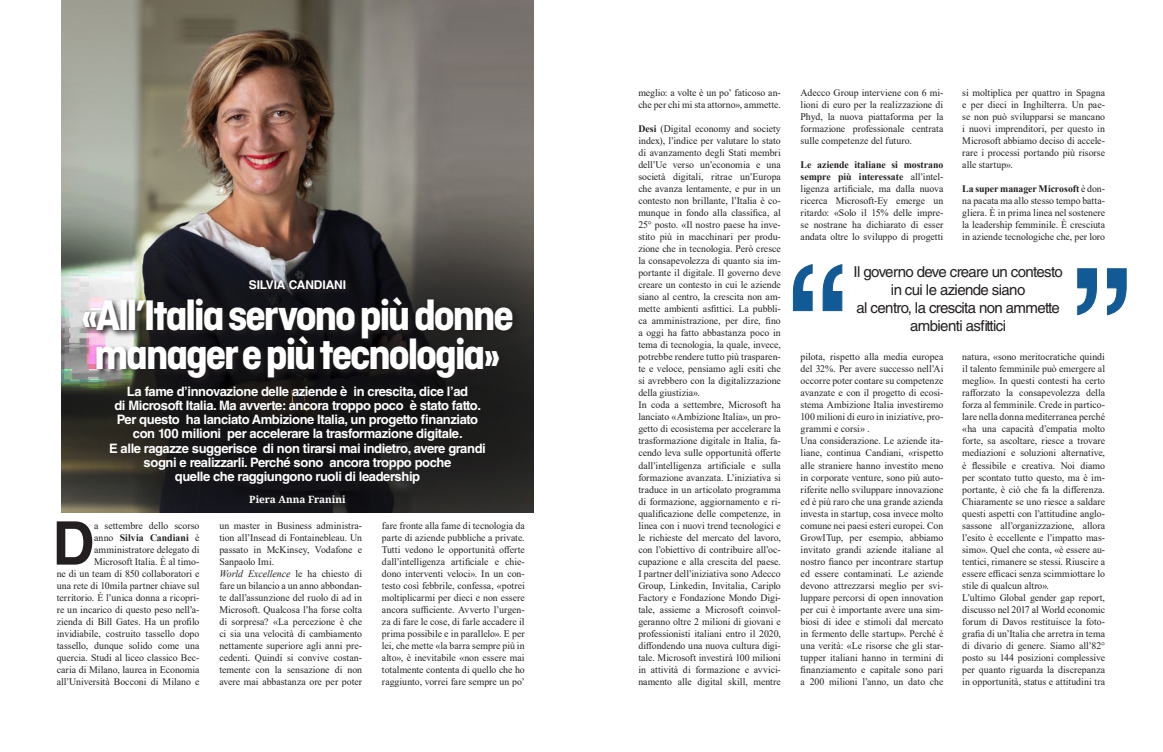
<style>
.page{position:relative;width:1163px;height:752px;background:#fff}
.page>*{position:absolute;margin:0;border:0;box-sizing:border-box;transform-origin:0 0}
.t1{font:180px "Helvetica LT Std";color:#125a96}
.t2{font:700 60.1px "Helvetica LT Std";color:#231f20}
.t3{font:700 45px/39px "Ciutadella";letter-spacing:-.06em;color:#fff}
.t4{font:15px/18px "Helvetica LT Std";letter-spacing:-.04em;color:#231f20;text-align:center}
.t5{font:700 13px/14px "Helvetica LT Std";letter-spacing:-.03em;color:#fff;text-align:center}
.t6{font:700 12px "Helvetica LT Std";letter-spacing:-.01em;color:#fff}
.t7{font:10px/12px "Times New Roman";color:#231f20}
.t8{font:700 10px "Droid Serif";color:#fff}
.s1{font-weight:700}
.s2{font-style:italic}
</style>
<div class="page">
<img style="left:62px;top:0;width:471px;height:512px">
<svg style="left:792px;top:264px;width:50px;height:47px"></svg>
<svg style="left:1077px;top:268px;width:49px;height:47px"></svg>
<svg style="left:249px;top:279px;width:102px;height:16px;fill:#17161c"></svg>
<svg style="left:80px;top:295px;width:441px;height:91px;fill:#1e1b1d"></svg>
<svg style="left:97px;top:373px;width:405px;height:126px;fill:#171618"></svg>
<svg style="left:250px;top:495px;width:101px;height:14px"></svg>
<p class="t6" style="left:249px;top:277px;width:99px">SILVIA CANDIANI</p>
<h3 class="t3" style="left:81px;top:296px;width:434px">«All’Italia servono più donne manager e più tecnologia»</h3>
<p class="t5" style="left:109px;top:384px;width:378px">La fame d’innovazione delle aziende è in crescita, dice l’ad<br>di Microsoft Italia. Ma avverte: ancora troppo poco è stato fatto.<br>Per questo ha lanciato Ambizione Italia, un progetto finanziato con 100 milioni per accelerare la trasformazione digitale.<br>E alle ragazze suggerisce di non tirarsi mai indietro, avere grandi sogni e realizzarli. Perché sono ancora troppo poche<br>quelle che raggiungono ruoli di leadership</p>
<p class="t8" style="left:249px;top:493px;width:98px">Piera Anna Franini</p>
<h2 class="t2" style="left:52px;top:506px;width:44px">D</h2>
<p class="t7" style="left:57px;top:519px;width:144px;text-align:right">a settembre dello scorso<br>anno <span class="s1">Silvia Candiani</span> è amministratore delegato di Microsoft Italia. È al timo-<br>ne di un team di 850 collaboratori e una rete di 10mila partner chiave sul territorio. È l’unica donna a ricopri&shy;re un incarico di questo peso nell’a&shy;zienda di Bill Gates. Ha un profilo invidiabile, costruito tassello dopo tassello, dunque solido come una quercia. Studi al liceo classico Bec&shy;caria di Milano, laurea in Economia all’Università Bocconi di Milano e</p>
<p class="t7" style="left:219px;top:519px;width:144px">un master in Business administra&shy;tion all’Insead di Fontainebleau. Un passato in McKinsey, Vodafone e Sanpaolo Imi.<br><span class="s2">World Excellence</span> le ha chiesto di fare un bilancio a un anno abbondan&shy;te dall’assunzione del ruolo di ad in Microsoft. Qualcosa l’ha forse colta di sorpresa? «La percezione è che ci sia una velocità di cambiamento nettamente superiore agli anni pre&shy;cedenti. Quindi si convive costan&shy;temente con la sensazione di non avere mai abbastanza ore per poter</p>
<p class="t7" style="left:382px;top:519px;width:144px;text-align:justify">fare fronte alla fame di tecnologia da parte di aziende pubbliche a private.<br>Tutti vedono le opportunità offerte dall’intelligenza artificiale e chie&shy;dono interventi veloci». In un con&shy;testo così febbrile, confessa, «potrei moltiplicarmi per dieci e non essere ancora sufficiente. Avverto l’urgen&shy;za di fare le cose, di farle accadere il prima possibile e in parallelo». E per lei, che mette «la barra sempre più in alto», è inevitabile «non essere mai totalmente contenta di quello che ho raggiunto, vorrei fare sempre un po’</p>
<p class="t7" style="left:638px;top:87px;width:144px">meglio: a volte è un po’ faticoso an&shy;che per chi mi sta attorno», ammette.</p>
<p class="t7" style="left:638px;top:123px;width:144px"><span class="s1">Desi</span> (Digital economy and society index), l’indice per valutare lo stato di avanzamento degli Stati membri dell’Ue verso un’economia e una società digitali, ritrae un’Europa che avanza lentamente, e pur in un contesto non brillante, l’Italia è co&shy;munque in fondo alla classifica, al 25° posto. «Il nostro paese ha inve&shy;stito più in macchinari per produ&shy;zione che in tecnologia. Però cresce la consapevolezza di quanto sia im&shy;portante il digitale. Il governo deve creare un contesto in cui le aziende siano al centro, la crescita non am&shy;mette ambienti asfittici. La pubbli&shy;ca amministrazione, per dire, fino a oggi ha fatto abbastanza poco in tema di tecnologia, la quale, invece, potrebbe rendere tutto più trasparen&shy;te e veloce, pensiamo agli esiti che si avrebbero con la digitalizzazione della giustizia».<br>In coda a settembre, Microsoft ha lanciato «Ambizione Italia», un pro&shy;getto di ecosistema per accelerare la trasformazione digitale in Italia, fa&shy;cendo leva sulle opportunità offerte dall’intelligenza artificiale e sulla formazione avanzata. L’iniziativa si traduce in un articolato programma di formazione, aggiornamento e ri&shy;qualificazione delle competenze, in linea con i nuovi trend tecnologici e le richieste del mercato del lavoro, con l’obiettivo di contribuire all’oc&shy;cupazione e alla crescita del paese.<br>I partner dell’iniziativa sono Adecco Group, Linkedin, Invitalia, Cariplo Factory e Fondazione Mondo Digi&shy;tale, assieme a Microsoft coinvol&shy;geranno oltre 2 milioni di giovani e professionisti italiani entro il 2020, diffondendo una nuova cultura digi&shy;tale. Microsoft investirà 100 milioni in attività di formazione e avvici&shy;namento alle digital skill, mentre</p>
<p class="t7" style="left:800px;top:87px;width:144px;text-align:justify">Adecco Group interviene con 6 mi&shy;lioni di euro per la realizzazione di Phyd, la nuova piattaforma per la formazione professionale centrata sulle competenze del futuro.</p>
<p class="t7" style="left:800px;top:159px;width:144px;text-align:justify"><span class="s1">Le aziende italiane si mostrano sempre più interessate</span> all’intel&shy;ligenza artificiale, ma dalla nuova ricerca Microsoft-Ey emerge un ritardo: «Solo il 15% delle impre&shy;se nostrane ha dichiarato di esser andata oltre lo sviluppo di progetti</p>
<p class="t7" style="left:962px;top:87px;width:144px;text-align:justify">si moltiplica per quattro in Spagna e per dieci in Inghilterra. Un pae&shy;se non può svilupparsi se mancano i nuovi imprenditori, per questo in Microsoft abbiamo deciso di accele&shy;rare i processi portando più risorse alle startup».</p>
<p class="t7" style="left:962px;top:183px;width:144px;text-align:justify"><span class="s1">La super manager Microsoft</span> è don&shy;na pacata ma allo stesso tempo batta&shy;gliera. È in prima linea nel sostenere la leadership femminile. È cresciuta in aziende tecnologiche che, per loro</p>
<h1 class="t1" style="left:786px;top:227px;width:61px">“</h1>
<h1 class="t1" style="left:1072px;top:230px;width:61px">”</h1>
<h3 class="t4" style="left:853px;top:262px;width:210px">Il governo deve creare un contesto in cui le aziende siano<br>al centro, la crescita non ammette ambienti asfittici</h3>
<p class="t7" style="left:800px;top:351px;width:144px">pilota, rispetto alla media europea del 32%. Per avere successo nell’Ai occorre poter contare su competenze avanzate e con il progetto di ecosi&shy;stema Ambizione Italia investiremo 100 milioni di euro in iniziative, pro&shy;grammi e corsi» .<br>Una considerazione. Le aziende ita&shy;liane, continua Candiani, «rispetto alle straniere hanno investito meno in corporate venture, sono più auto&shy;riferite nello sviluppare innovazione ed è più raro che una grande azienda investa in startup, cosa invece molto comune nei paesi esteri europei. Con GrowITup, per esempio, abbiamo invitato grandi aziende italiane al nostro fianco per incontrare startup ed essere contaminati. Le aziende devono attrezzarsi meglio per svi&shy;luppare percorsi di open innovation per cui è importante avere una sim&shy;biosi di idee e stimoli dal mercato in fermento delle startup». Perché è una verità: «Le risorse che gli star&shy;tupper italiani hanno in termini di finanziamento e capitale sono pari a 200 milioni l’anno, un dato che</p>
<p class="t7" style="left:962px;top:351px;width:144px">natura, «sono meritocratiche quindi il talento femminile può emergere al meglio». In questi contesti ha certo rafforzato la consapevolezza della forza al femminile. Crede in partico&shy;lare nella donna mediterranea perché «ha una capacità d’empatia molto forte, sa ascoltare, riesce a trovare mediazioni e soluzioni alternative, è flessibile e creativa. Noi diamo per scontato tutto questo, ma è im&shy;portante, è ciò che fa la differenza.<br>Chiaramente se uno riesce a saldare questi aspetti con l’attitudine anglo&shy;sassone all’organizzazione, allora l’esito è eccellente e l’impatto mas&shy;simo». Quel che conta, «è essere au&shy;tentici, rimanere se stessi. Riuscire a essere efficaci senza scimmiottare lo stile di qualcun altro».<br>L’ultimo Global gender gap report, discusso nel 2017 al World economic forum di Davos restituisce la foto&shy;grafia di un’Italia che arretra in tema di divario di genere. Siamo all’82° posto su 144 posizioni complessive per quanto riguarda la discrepanza in opportunità, status e attitudini tra</p>
</div>
